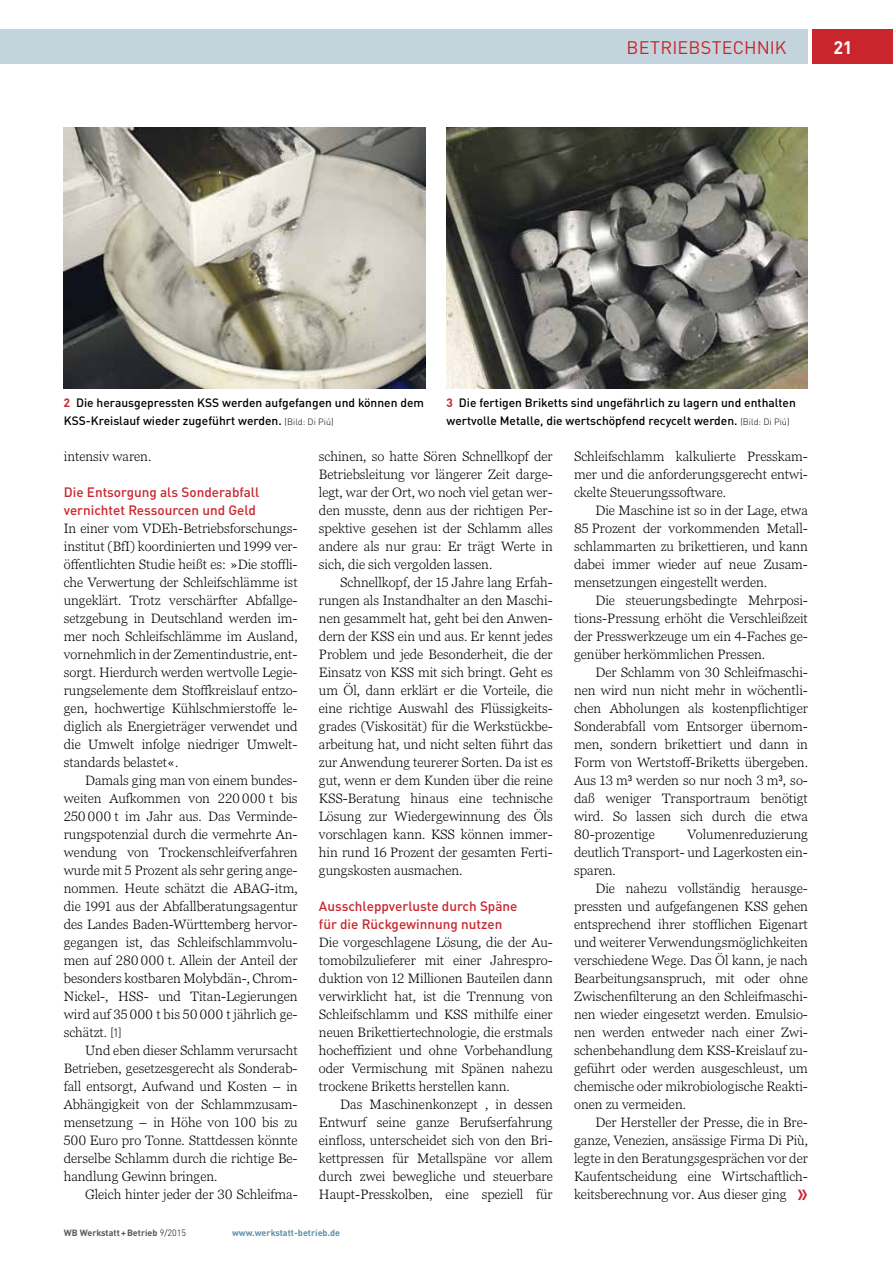
<style>
.page{position:relative;width:893px;height:1263px;background:#fff}
.page>*{position:absolute;margin:0;border:0;box-sizing:border-box;transform-origin:0 0}
.t1{font:18px "DINOT";letter-spacing:.005em;color:#c9252c}
.t2{font:700 18px "DINOT";color:#fff}
.t3{font:300 13.5px/18px "Georgia Pro";color:#000;text-align:justify}
.t4{font:500 13.5px/18px "DINOT";color:#c9252c}
.t5{font:500 12px/18px "DINOT";color:#000}
.t6{font:700 9px "DINOT";color:#58595b}
.t7{font:700 9px "DINOT";color:#5e91a8}
.s1{font-weight:700;color:#c9252c}
.s2{font-weight:300;font-size:9px}
.s3{font-family:"DINOT";font-size:12px}
.s4{font-weight:300;color:#000}
.s5{font-family:"DINOT";font-weight:400}
</style>
<div class="page">
<div style="left:812px;top:30px;width:81px;height:34px;background:#c9252c"></div>
<div style="left:0;top:30px;width:808px;height:34px;background:#c3d4dd"></div>
<img style="left:64px;top:128px;width:361px;height:261px">
<img style="left:446px;top:128px;width:362px;height:261px">
<h1 class="t1" style="left:627px;top:36px;width:161px">BETRIEBSTECHNIK</h1>
<h1 class="t2" style="left:833px;top:35px;width:21px">21</h1>
<p class="t5" style="left:64px;top:393px;width:362px"><span class="s1">2</span> Die herausgepressten KSS werden aufgefangen und können dem<br>KSS-Kreislauf wieder zugeführt werden. <span class="s2">(Bild: Di Piú)</span></p>
<p class="t5" style="left:446px;top:393px;width:351px"><span class="s1">3</span> Die fertigen Briketts sind ungefährlich zu lagern und enthalten wertvolle Metalle, die wertschöpfend recycelt werden. <span class="s2">(Bild: Di Piú)</span></p>
<p class="t3" style="left:64px;top:448px;width:89px">intensiv waren.</p>
<p class="t4" style="left:64px;top:483px;width:197px">Die Entsorgung als Sonderabfall vernichtet Ressourcen und Geld</p>
<p class="t3" style="left:64px;top:520px;width:235px">In einer vom VDEh-Betriebsforschungs&shy;institut (BfI) koordinierten und 1999 ver&shy;öffentlichten Studie heißt es: »Die stoffli&shy;che Verwertung der Schleifschlämme ist ungeklärt. Trotz verschärfter Abfallge&shy;setzgebung in Deutschland werden im&shy;mer noch Schleifschlämme im Ausland, vornehmlich in der Zementindustrie, ent&shy;sorgt. Hierdurch werden wertvolle Legie&shy;rungselemente dem Stoffkreislauf entzo&shy;gen, hochwertige Kühlschmierstoffe le&shy;diglich als Energieträger verwendet und die Umwelt infolge niedriger Umwelt&shy;standards belastet«.</p>
<p class="t3" style="left:64px;top:772px;width:235px;text-indent:21px">Damals ging man von einem bundes&shy;weiten Aufkommen von 220000 t bis 250000 t im Jahr aus. Das Verminde&shy;rungspotenzial durch die vermehrte An&shy;wendung von Trockenschleifverfahren wurde mit 5 Prozent als sehr gering ange&shy;nommen. Heute schätzt die ABAG-itm, die 1991 aus der Abfallberatungsagentur des Landes Baden-Württemberg hervor&shy;gegangen ist, das Schleifschlammvolu&shy;men auf 280000 t. Allein der Anteil der besonders kostbaren Molybdän-, Chrom-Nickel-, HSS- und Titan-Legierungen wird auf 35000 t bis 50000 t jährlich ge&shy;schätzt. <span class="s3">[1]</span></p>
<p class="t3" style="left:64px;top:1042px;width:235px;text-indent:21px">Und eben dieser Schlamm verursacht Betrieben, gesetzesgerecht als Sonderab&shy;fall entsorgt, Aufwand und Kosten – in Abhängigkeit von der Schlammzusam&shy;mensetzung – in Höhe von 100 bis zu 500 Euro pro Tonne. Stattdessen könnte derselbe Schlamm durch die richtige Be&shy;handlung Gewinn bringen.</p>
<p class="t3" style="left:85px;top:1186px;width:214px">Gleich hinter jeder der 30 Schleifma-</p>
<p class="t3" style="left:319px;top:448px;width:235px">schinen, so hatte Sören Schnellkopf der Betriebsleitung vor längerer Zeit darge&shy;legt, war der Ort, wo noch viel getan wer&shy;den musste, denn aus der richtigen Per&shy;spektive gesehen ist der Schlamm alles andere als nur grau: Er trägt Werte in sich, die sich vergolden lassen.</p>
<p class="t3" style="left:319px;top:574px;width:235px;text-indent:21px">Schnellkopf, der 15 Jahre lang Erfah&shy;rungen als Instandhalter an den Maschi&shy;nen gesammelt hat, geht bei den Anwen&shy;dern der KSS ein und aus. Er kennt jedes Problem und jede Besonderheit, die der Einsatz von KSS mit sich bringt. Geht es um Öl, dann erklärt er die Vorteile, die eine richtige Auswahl des Flüssigkeits&shy;grades (Viskosität) für die Werkstückbe&shy;arbeitung hat, und nicht selten führt das zur Anwendung teurerer Sorten. Da ist es gut, wenn er dem Kunden über die reine KSS-Beratung hinaus eine technische Lösung zur Wiedergewinnung des Öls vorschlagen kann. KSS können immer&shy;hin rund 16 Prozent der gesamten Ferti&shy;gungskosten ausmachen.</p>
<p class="t4" style="left:319px;top:897px;width:200px">Ausschleppverluste durch Späne für die Rückgewinnung nutzen</p>
<p class="t3" style="left:319px;top:934px;width:235px">Die vorgeschlagene Lösung, die der Au&shy;tomobilzulieferer mit einer Jahrespro&shy;duktion von 12 Millionen Bauteilen dann verwirklicht hat, ist die Trennung von Schleifschlamm und KSS mithilfe einer neuen Brikettiertechnologie, die erstmals hocheffizient und ohne Vorbehandlung oder Vermischung mit Spänen nahezu trockene Briketts herstellen kann.</p>
<p class="t3" style="left:319px;top:1096px;width:235px;text-indent:21px">Das Maschinenkonzept , in dessen Entwurf seine ganze Berufserfahrung einfloss, unterscheidet sich von den Bri&shy;kettpressen für Metallspäne vor allem durch zwei bewegliche und steuerbare Haupt-Presskolben, eine speziell für</p>
<p class="t6" style="left:64px;top:1227px;width:124px">WB Werkstatt+Betrieb <span class="s4">9/2015</span></p>
<p class="t7" style="left:232px;top:1227px;width:110px">www.werkstatt-betrieb.de</p>
<p class="t3" style="left:574px;top:448px;width:235px">Schleifschlamm kalkulierte Presskam&shy;mer und die anforderungsgerecht entwi&shy;ckelte Steuerungssoftware.</p>
<p class="t3" style="left:574px;top:502px;width:235px;text-indent:21px">Die Maschine ist so in der Lage, etwa 85 Prozent der vorkommenden Metall&shy;schlammarten zu brikettieren, und kann dabei immer wieder auf neue Zusam&shy;mensetzungen eingestellt werden.</p>
<p class="t3" style="left:574px;top:592px;width:235px;text-indent:21px">Die steuerungsbedingte Mehrposi&shy;tions-Pressung erhöht die Verschleißzeit der Presswerkzeuge um ein 4-Faches ge&shy;genüber herkömmlichen Pressen.</p>
<p class="t3" style="left:574px;top:663px;width:235px;text-indent:21px">Der Schlamm von 30 Schleifmaschi&shy;nen wird nun nicht mehr in wöchentli&shy;chen Abholungen als kostenpflichtiger Sonderabfall vom Entsorger übernom&shy;men, sondern brikettiert und dann in Form von Wertstoff-Briketts übergeben.<br>Aus 13 m<span class="s5">3</span> werden so nur noch 3 m<span class="s5">3</span>, so&shy;daß weniger Transportraum benötigt wird. So lassen sich durch die etwa 80-prozentige</p>
<p class="t3" style="left:574px;top:825px;width:235px;text-indent:114px">Volumenreduzierung deutlich Transport- und Lagerkosten ein&shy;sparen.</p>
<p class="t3" style="left:574px;top:879px;width:235px;text-indent:21px">Die nahezu vollständig herausge&shy;pressten und aufgefangenen KSS gehen entsprechend ihrer stofflichen Eigenart und weiterer Verwendungsmöglichkeiten verschiedene Wege. Das Öl kann, je nach Bearbeitungsanspruch, mit oder ohne Zwischenfilterung an den Schleifmaschi&shy;nen wieder eingesetzt werden. Emulsio&shy;nen werden entweder nach einer Zwi&shy;schenbehandlung dem KSS-Kreislauf zu&shy;geführt oder werden ausgeschleust, um chemische oder mikrobiologische Reakti&shy;onen zu vermeiden.</p>
<p class="t3" style="left:574px;top:1113px;width:235px;text-indent:21px">Der Hersteller der Presse, die in Bre&shy;ganze, Venezien, ansässige Firma Di Più, legte in den Beratungsgesprächen vor der Kaufentscheidung eine Wirtschaftlich&shy;keitsberechnung vor. Aus dieser ging</p>
</div>
